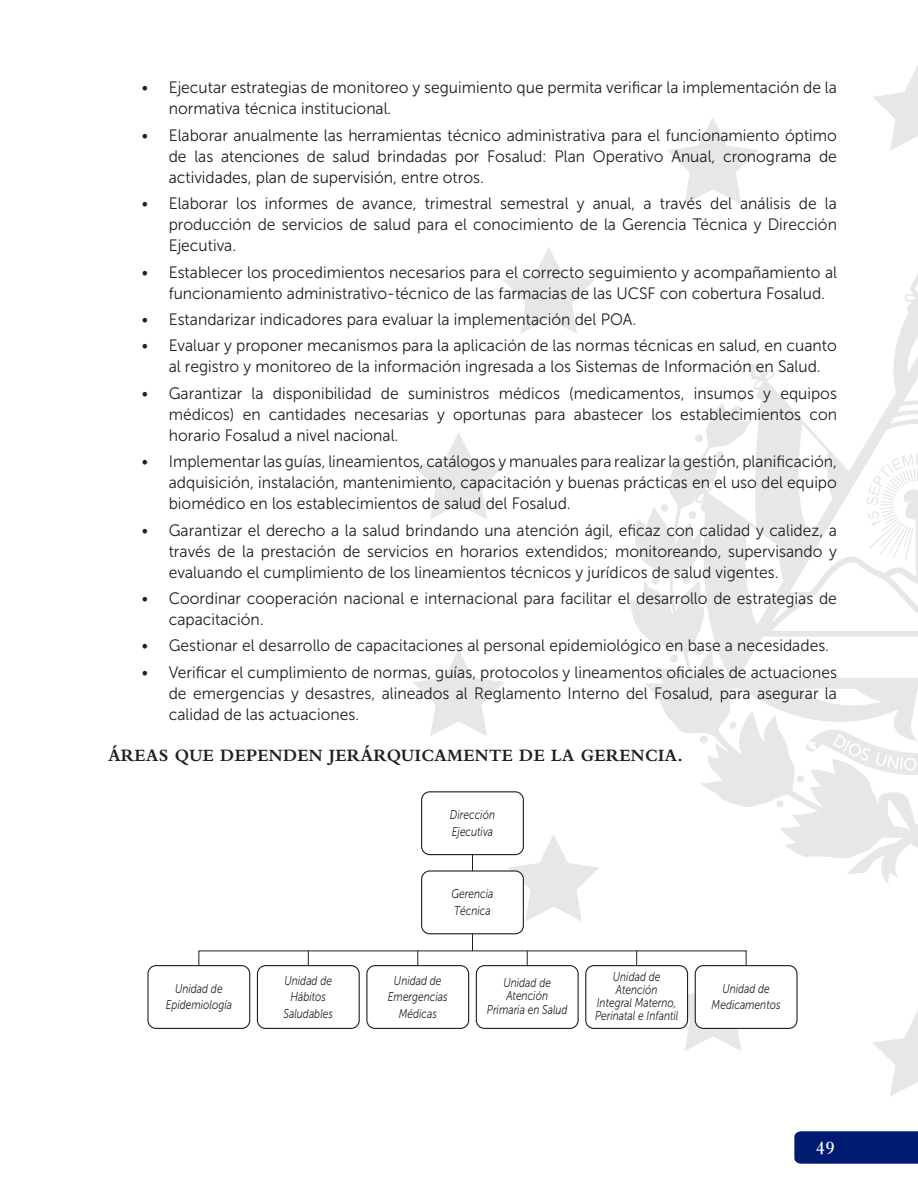
<style>
.page{position:relative;width:918px;height:1188px;background:#fff}
.page>*{position:absolute;margin:0;border:0;box-sizing:border-box;transform-origin:0 0}
.t1{font:600 19.5px "Bembo Std";color:#fff;scale:.95 1}
.t2{font:700 18px "Bembo Std";letter-spacing:.02em;color:#231f20;scale:.95 1}
.t3{font:16.5px/21px "Museo Sans 300";color:#231f20;text-align:justify;scale:.95 1}
.t4{font:italic 12.75px/16.5px "Museo Sans 300";color:#231f20;text-align:center;scale:.8 1}
</style>
<div class="page">
<svg style="left:873px;top:65px;width:45px;height:86px"></svg>
<svg style="left:873px;top:1011px;width:45px;height:85px"></svg>
<svg style="left:685px;top:964px;width:62px;height:87px"></svg>
<svg style="left:508px;top:835px;width:91px;height:86px"></svg>
<svg style="left:413px;top:649px;width:91px;height:87px"></svg>
<svg style="left:413px;top:432px;width:91px;height:87px"></svg>
<svg style="left:503px;top:247px;width:91px;height:87px"></svg>
<svg style="left:667px;top:117px;width:91px;height:87px"></svg>
<svg style="left:630px;top:274px;width:288px;height:611px"></svg>
<div style="left:797px;top:775px;width:7px;height:7px;background:#e6e7e9;border-radius:50%"></div>
<div style="left:776px;top:800px;width:8px;height:7px;background:#e6e7e9;border-radius:50%"></div>
<div style="left:729px;top:722px;width:8px;height:7px;background:#e6e7e9;border-radius:50%"></div>
<div style="left:700px;top:736px;width:8px;height:7px;background:#e6e7e9;border-radius:50%"></div>
<div style="left:695px;top:647px;width:8px;height:8px;background:#e6e7e9;border-radius:50%"></div>
<div style="left:670px;top:655px;width:8px;height:8px;background:#e6e7e9;border-radius:50%"></div>
<div style="left:683px;top:576px;width:7px;height:8px;background:#e6e7e9;border-radius:50%"></div>
<div style="left:661px;top:504px;width:8px;height:8px;background:#e6e7e9;border-radius:50%"></div>
<div style="left:689px;top:511px;width:7px;height:8px;background:#e6e7e9;border-radius:50%"></div>
<div style="left:716px;top:451px;width:8px;height:8px;background:#e6e7e9;border-radius:50%"></div>
<div style="left:695px;top:434px;width:8px;height:8px;background:#e6e7e9;border-radius:50%"></div>
<div style="left:652px;top:577px;width:8px;height:8px;background:#e6e7e9;border-radius:50%"></div>
<svg style="left:866px;top:454px;width:52px;height:107px"></svg>
<svg style="left:805px;top:723px;width:113px;height:52px"></svg>
<svg style="left:794px;top:1131px;width:124px;height:33px"></svg>
<div style="left:422px;top:792px;width:101px;height:63px;background:#fff;border-radius:8px"></div>
<div style="left:421px;top:791px;width:103px;height:64px;border:1px solid #231f20;border-radius:8px"></div>
<div style="left:422px;top:871px;width:101px;height:63px;background:#fff;border-radius:8px"></div>
<div style="left:421px;top:870px;width:103px;height:64px;border:1px solid #231f20;border-radius:8px"></div>
<div style="left:147px;top:965px;width:103px;height:64px;border:1px solid #231f20;border-radius:8px"></div>
<div style="left:257px;top:965px;width:103px;height:64px;border:1px solid #231f20;border-radius:8px"></div>
<div style="left:366px;top:965px;width:103px;height:64px;border:1px solid #231f20;border-radius:8px"></div>
<div style="left:476px;top:965px;width:103px;height:64px;border:1px solid #231f20;border-radius:8px"></div>
<div style="left:586px;top:966px;width:102px;height:62px;background:#fff;border-radius:8px"></div>
<div style="left:585px;top:965px;width:103px;height:64px;border:1px solid #231f20;border-radius:8px"></div>
<div style="left:695px;top:966px;width:102px;height:62px;background:#fff;border-radius:8px"></div>
<div style="left:695px;top:965px;width:103px;height:64px;border:1px solid #231f20;border-radius:8px"></div>
<svg style="left:472px;top:855px;width:1px;height:16px"></svg>
<svg style="left:472px;top:934px;width:1px;height:17px"></svg>
<div style="left:199px;top:951px;width:547px;height:15px;border:1px solid #231f20"></div>
<p class="t3" style="left:169px;top:77px;width:705px;text-indent:-27px">• Ejecutar estrategias de monitoreo y seguimiento que permita verificar la implementación de la normativa técnica institucional.</p>
<p class="t3" style="left:169px;top:125px;width:705px;text-indent:-27px">• Elaborar anualmente las herramientas técnico administrativa para el funcionamiento óptimo de las atenciones de salud brindadas por Fosalud: Plan Operativo Anual, cronograma de actividades, plan de supervisión, entre otros.</p>
<p class="t3" style="left:169px;top:193px;width:705px;text-indent:-27px">• Elaborar los informes de avance, trimestral semestral y anual, a través del análisis de la producción de servicios de salud para el conocimiento de la Gerencia Técnica y Dirección Ejecutiva.</p>
<p class="t3" style="left:169px;top:262px;width:705px;text-indent:-27px">• Establecer los procedimientos necesarios para el correcto seguimiento y acompañamiento al funcionamiento administrativo-técnico de las farmacias de las UCSF con cobertura Fosalud.</p>
<p class="t3" style="left:142px;top:309px;width:519px">• Estandarizar indicadores para evaluar la implementación del POA.</p>
<p class="t3" style="left:142px;top:335px;width:733px;text-align:center">• Evaluar y proponer mecanismos para la aplicación de las normas técnicas en salud, en cuanto al registro y monitoreo de la información ingresada a los Sistemas de Información en Salud.</p>
<p class="t3" style="left:169px;top:383px;width:705px;text-indent:-27px">• Garantizar la disponibilidad de suministros médicos (medicamentos, insumos y equipos médicos) en cantidades necesarias y oportunas para abastecer los establecimientos con horario Fosalud a nivel nacional.</p>
<p class="t3" style="left:169px;top:451px;width:705px;text-indent:-27px">• Implementar las guías, lineamientos, catálogos y manuales para realizar la gestión, planificación, adquisición, instalación, mantenimiento, capacitación y buenas prácticas en el uso del equipo biomédico en los establecimientos de salud del Fosalud.</p>
<p class="t3" style="left:169px;top:520px;width:705px;text-indent:-27px">• Garantizar el derecho a la salud brindando una atención ágil, eficaz con calidad y calidez, a través de la prestación de servicios en horarios extendidos; monitoreando, supervisando y evaluando el cumplimiento de los lineamientos técnicos y jurídicos de salud vigentes.</p>
<p class="t3" style="left:169px;top:588px;width:705px;text-indent:-27px">• Coordinar cooperación nacional e internacional para facilitar el desarrollo de estrategias de capacitación.</p>
<p class="t3" style="left:142px;top:635px;width:722px">• Gestionar el desarrollo de capacitaciones al personal epidemiológico en base a necesidades.</p>
<p class="t3" style="left:169px;top:662px;width:705px;text-indent:-27px">• Verificar el cumplimiento de normas, guías, protocolos y lineamentos oficiales de actuaciones de emergencias y desastres, alineados al Reglamento Interno del Fosalud, para asegurar la calidad de las actuaciones.</p>
<p class="t2" style="left:108px;top:745px;width:607px">ÁREAS QUE DEPENDEN JERÁRQUICAMENTE DE LA GERENCIA.</p>
<p class="t4" style="left:450px;top:807px;width:58px;text-align:left">Dirección<br>Ejecutiva</p>
<p class="t4" style="left:452px;top:886px;width:54px;text-align:left">Gerencia<br>Técnica</p>
<p class="t4" style="left:166px;top:980px;width:85px">Unidad de<br>Epidemiología</p>
<p class="t4" style="left:284px;top:972px;width:63px">Unidad de<br>Hábitos<br>Saludables</p>
<p class="t4" style="left:388px;top:972px;width:76px">Unidad de<br>Emergencias<br>Médicas</p>
<p class="t4" style="left:487px;top:976px;width:102px;line-height:13.2px">Unidad de<br>Atención<br>Primaria en Salud</p>
<p class="t4" style="left:595px;top:970px;width:106px;line-height:13.2px">Unidad de<br>Atención<br>Integral Materno,<br>Perinatal e Infantil</p>
<p class="t4" style="left:712px;top:980px;width:88px">Unidad de<br>Medicamentos</p>
<p class="t1" style="left:816px;top:1137px;width:22px">49</p>
</div>
